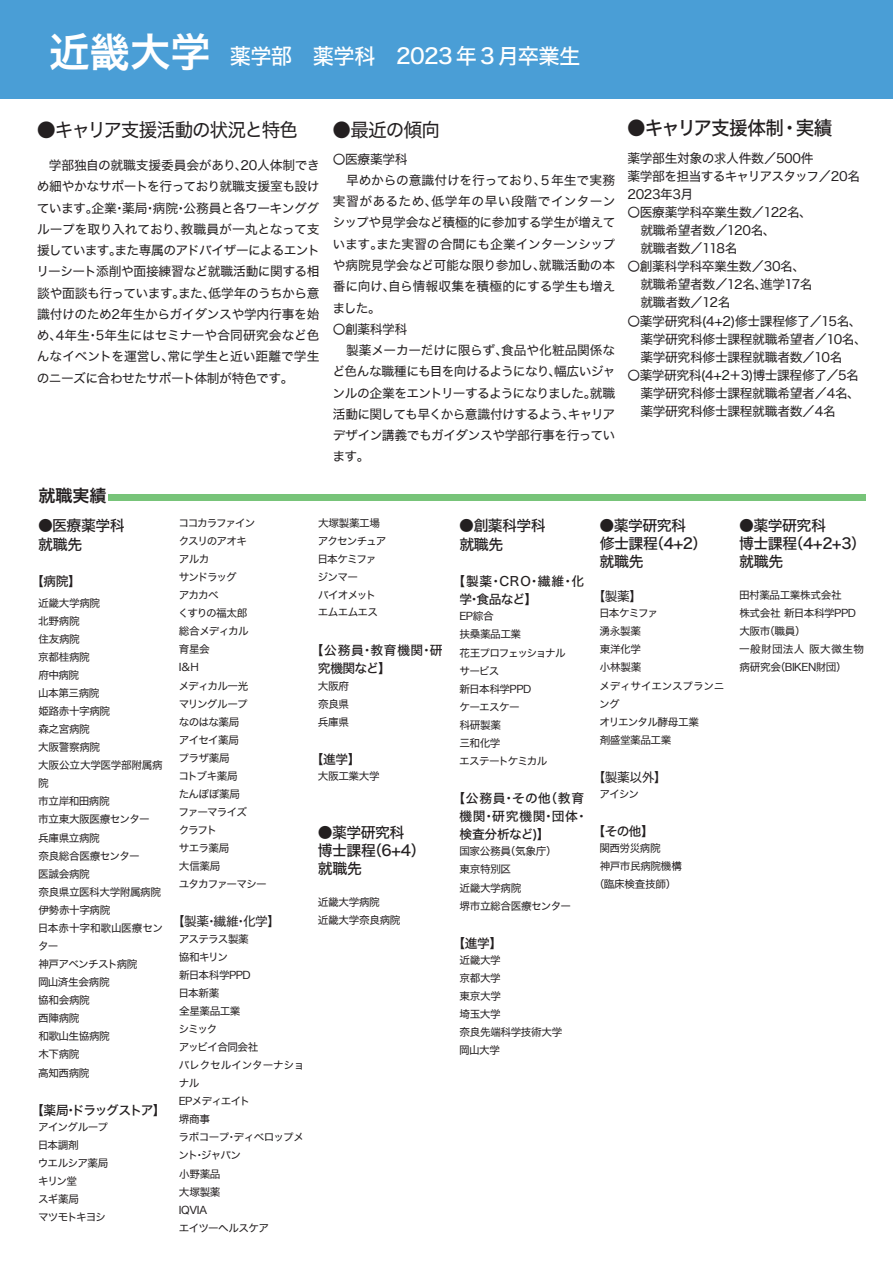
<style>
.page{position:relative;width:893px;height:1263px;background:#fff}
.page>*{position:absolute;margin:0;border:0;box-sizing:border-box;transform-origin:0 0}
.t1{font:21.3px "Hiragino Kaku W5 90 msp RKSJ H";letter-spacing:-.03em;color:#fff}
.t2{font:19.2px "Hiragino Kaku W4 90 msp RKSJ H";letter-spacing:-.045em;color:#231f20}
.t3{font:19.2px "Hiragino Kaku W5 90 msp RKSJ H";letter-spacing:-.04em;color:#231f20}
.t4{font:16.95px "Hiragino Kaku W6 90 msp RKSJ H";color:#231f20}
.t5{font:14.85px/18px "Hiragino Kaku W5 90 msp RKSJ H";letter-spacing:-.03em;color:#231f20}
.t6{font:12.75px/21.3px "Hiragino Kaku W4 90 msp RKSJ H";letter-spacing:-.03em;color:#231f20}
.t7{font:12.75px/18.1px "Hiragino Kaku W5 90 msp RKSJ H";letter-spacing:.04em;color:#231f20}
.t8{font:12.75px/18.1px "Hiragino Kaku W5 90 msp RKSJ H";letter-spacing:.05em;color:#231f20}
.t9{font:12.75px "Hiragino Kaku W5 90 msp RKSJ H";letter-spacing:-.02em;color:#231f20}
.t10{font:12.75px/18.1px "Hiragino Kaku W5 90 msp RKSJ H";letter-spacing:.035em;color:#231f20}
.t11{font:12.75px "Hiragino Kaku W5 90 msp RKSJ H";letter-spacing:-.105em;color:#231f20}
.t12{font:10.65px/18px "Hiragino Kaku W4 90 msp RKSJ H";letter-spacing:-.045em;color:#231f20}
.t13{font:10.65px/18px "Hiragino Kaku W4 90 msp RKSJ H";letter-spacing:-.075em;color:#231f20}
.s1{font-family:"Hiragino Kaku W6 90 msp RKSJ H";font-size:40.35px}
</style>
<div class="page">
<div style="left:0;top:0;width:893px;height:98px;background:#4a9ed6"></div>
<div style="left:108px;top:495px;width:758px;height:6px;background:#77c479"></div>
<h1 class="t1" style="left:49px;top:45px;width:533px"><span class="s1">近畿大学</span> 薬学部　薬学科　2023 年 3 月卒業生</h1>
<h2 class="t2" style="left:37px;top:120px;width:263px">●キャリア支援活動の状況と特色</h2>
<p class="t6" style="left:36px;top:155px;width:285px;text-align:justify;text-indent:12px">学部独自の就職支援委員会があり、20人体制できめ細やかなサポートを行っており就職支援室も設けています。企業・薬局・病院・公務員と各ワーキンググループを取り入れており、教職員が一丸となって支援しています。また専属のアドバイザーによるエントリーシート添削や面接練習など就職活動に関する相談や面談も行っています。また、低学年のうちから意識付けのため2年生からガイダンスや学内行事を始め、4年生・5年生にはセミナーや合同研究会など色んなイベントを運営し、常に学生と近い距離で学生のニーズに合わせたサポート体制が特色です。</p>
<h3 class="t4" style="left:39px;top:487px;width:70px">就職実績</h3>
<h2 class="t2" style="left:333px;top:120px;width:109px">●最近の傾向</h2>
<p class="t6" style="left:332px;top:149px;width:285px">〇医療薬学科<br>　早めからの意識付けを行っており、５年生で実務実習があるため、低学年の早い段階でインターンシップや見学会など積極的に参加する学生が増えています。また実習の合間にも企業インターンシップや病院見学会など可能な限り参加し、就職活動の本番に向け、自ら情報収集を積極的にする学生も増えました。<br>〇創薬科学科<br>　製薬メーカーだけに限らず、食品や化粧品関係など色んな職種にも目を向けるようになり、幅広いジャンルの企業をエントリーするようになりました。就職活動に関しても早くから意識付けするよう、キャリアデザイン講義でもガイダンスや学部行事を行っています。</p>
<h2 class="t3" style="left:627px;top:118px;width:206px">●キャリア支援体制・実績</h2>
<p class="t6" style="left:627px;top:149px;width:241px;line-height:18.1px">薬学部生対象の求人件数／500件<br>薬学部を担当するキャリアスタッフ／20名<br>2023年3月<br>〇医療薬学科卒業生数／122名、<br>　就職希望者数／120名、<br>　就職者数／118名<br>〇創薬科学科卒業生数／30名、<br>　就職希望者数／12名、進学17名<br>　就職者数／12名<br>〇薬学研究科(4+2)修士課程修了／15名、　薬学研究科修士課程就職希望者／10名、　薬学研究科修士課程就職者数／10名<br>〇薬学研究科(4+2＋3)博士課程修了／5名　薬学研究科修士課程就職希望者／4名、　薬学研究科修士課程就職者数／4名</p>
<p class="t5" style="left:38px;top:516px;width:88px;line-height:19.2px">●医療薬学科就職先</p>
<p class="t9" style="left:31px;top:575px;width:51px">【病院】</p>
<p class="t12" style="left:38px;top:594px;width:127px">近畿大学病院<br>北野病院<br>住友病院<br>京都桂病院<br>府中病院<br>山本第三病院<br>姫路赤十字病院<br>森之宮病院<br>大阪警察病院<br>大阪公立大学医学部附属病院<br>市立岸和田病院<br>市立東大阪医療センター<br>兵庫県立病院<br>奈良総合医療センター<br>医誠会病院<br>奈良県立医科大学附属病院伊勢赤十字病院<br>日本赤十字和歌山医療センター<br>神戸アベンチスト病院<br>岡山済生会病院<br>協和会病院<br>西陣病院<br>和歌山生協病院<br>木下病院<br>高知西病院</p>
<p class="t11" style="left:31px;top:1103px;width:136px">【薬局・ドラッグストア】</p>
<p class="t13" style="left:38px;top:1118px;width:72px">アイングループ日本調剤<br>ウエルシア薬局キリン堂<br>スギ薬局<br>マツモトキヨシ</p>
<p class="t13" style="left:178px;top:514px;width:90px">ココカラファインクスリのアオキ<br>アルカ<br>サンドラッグ<br>アカカベ<br>くすりの福太郎<br>総合メディカル<br>育星会<br>I＆H<br>メディカル一光<br>マリングループ<br>なのはな薬局<br>アイセイ薬局<br>プラザ薬局<br>コトブキ薬局<br>たんぽぽ薬局<br>ファーマライズ<br>クラフト<br>サエラ薬局<br>大信薬局<br>ユタカファーマシー</p>
<p class="t6" style="left:172px;top:911px;width:110px">【製薬・繊維・化学】</p>
<p class="t12" style="left:178px;top:930px;width:127px">アステラス製薬<br>協和キリン<br>新日本科学PPD<br>日本新薬<br>全星薬品工業<br>シミック<br>アッビイ合同会社<br>バレクセルインターナショナル<br>EPメディエイト<br>堺商事<br>ラボコープ・ディベロップメント・ジャパン<br>小野薬品<br>大塚製薬<br>IQVIA<br>エイツーヘルスケア</p>
<p class="t13" style="left:317px;top:514px;width:70px">大塚製薬工場アクセンチュア日本ケミファジンマー<br>バイオメットエムエムエス</p>
<p class="t10" style="left:318px;top:642px;width:126px;text-indent:-7px">【公務員・教育機関・研究機関など】</p>
<p class="t12" style="left:318px;top:677px;width:33px;text-align:justify">大阪府奈良県兵庫県</p>
<p class="t9" style="left:311px;top:752px;width:51px">【進学】</p>
<p class="t12" style="left:318px;top:767px;width:63px">大阪工業大学</p>
<p class="t5" style="left:318px;top:824px;width:109px">●薬学研究科<br>博士課程（6+4）就職先</p>
<p class="t12" style="left:318px;top:894px;width:84px">近畿大学病院<br>近畿大学奈良病院</p>
<p class="t5" style="left:459px;top:516px;width:88px;line-height:19.2px">●創薬科学科就職先</p>
<p class="t8" style="left:459px;top:573px;width:126px;text-indent:-7px">【製薬・CRO・繊維・化学・食品など】</p>
<p class="t12" style="left:459px;top:608px;width:108px">EP綜合<br>扶桑薬品工業<br>花王プロフェッショナルサービス<br>新日本科学PPD<br>ケーエスケー<br>科研製薬<br>三和化学<br>エステートケミカル</p>
<p class="t7" style="left:459px;top:790px;width:130px;text-indent:-7px">【公務員・その他（教育機関・研究機関・団体・検査分析など)】</p>
<p class="t12" style="left:459px;top:843px;width:113px">国家公務員（気象庁）<br>東京特別区<br>近畿大学病院<br>堺市立総合医療センター</p>
<p class="t9" style="left:452px;top:936px;width:51px">【進学】</p>
<p class="t12" style="left:459px;top:951px;width:105px">近畿大学<br>京都大学<br>東京大学<br>埼玉大学<br>奈良先端科学技術大学岡山大学</p>
<p class="t5" style="left:599px;top:517px;width:110px">●薬学研究科<br>修士課程（4+2）就職先</p>
<p class="t6" style="left:592px;top:586px;width:51px">【製薬】</p>
<p class="t12" style="left:599px;top:605px;width:127px">日本ケミファ<br>湧永製薬<br>東洋化学<br>小林製薬<br>メディサイエンスプランニング<br>オリエンタル酵母工業<br>剤盛堂薬品工業</p>
<p class="t6" style="left:592px;top:767px;width:76px">【製薬以外】</p>
<p class="t12" style="left:599px;top:785px;width:41px">アイシン</p>
<p class="t9" style="left:593px;top:825px;width:63px">【その他】</p>
<p class="t12" style="left:599px;top:839px;width:63px">関西労災病院</p>
<p class="t12" style="left:600px;top:858px;width:84px">神戸市民病院機構</p>
<p class="t12" style="left:594px;top:876px;width:84px">（臨床検査技師）</p>
<p class="t5" style="left:739px;top:517px;width:128px">●薬学研究科<br>博士課程（4+2+3）就職先</p>
<p class="t12" style="left:739px;top:586px;width:126px">田村薬品工業株式会社<br>株式会社 新日本科学PPD大阪市（職員）<br>一般財団法人 阪大微生物病研究会（BIKEN財団）</p>
</div>
